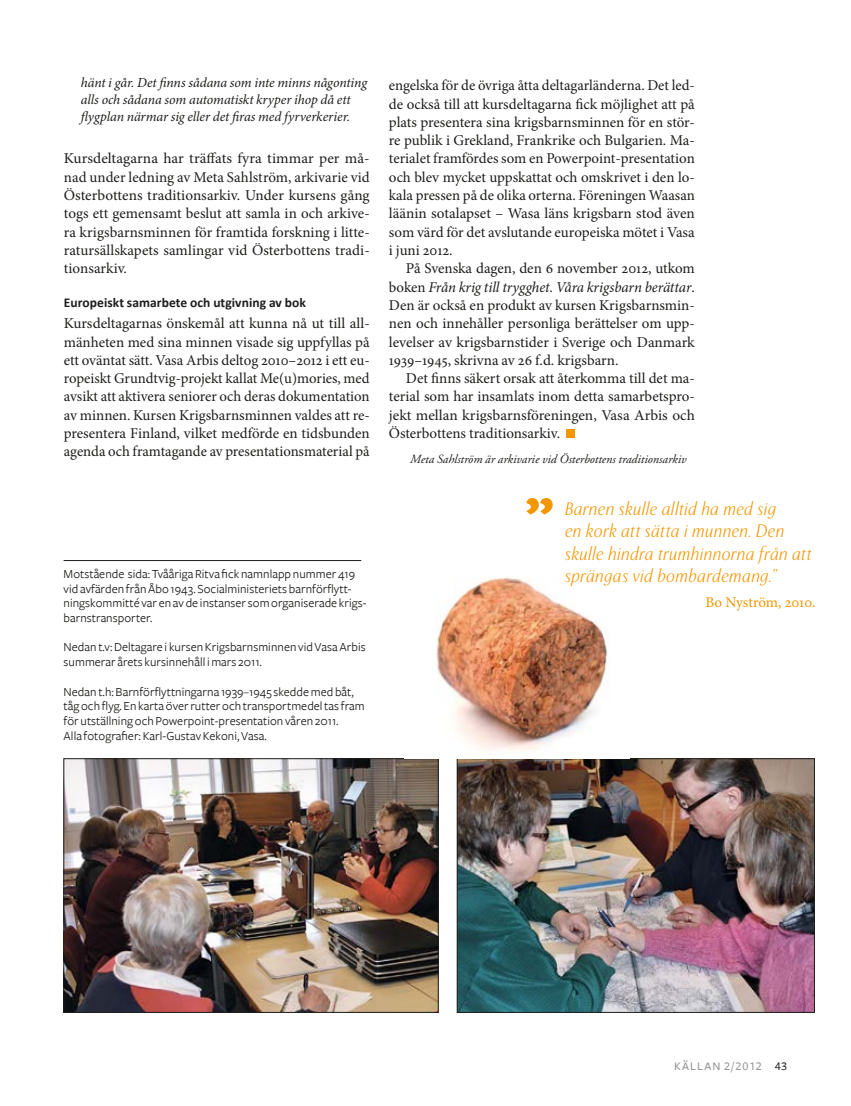
<style>
.page{position:relative;width:851px;height:1106px;background:#fff}
.page>*{position:absolute;margin:0;border:0;box-sizing:border-box;transform-origin:0 0}
.t1{font:italic 300 18px/22.5px "Exemplar Pro";color:#f49600}
.t2{font:15px/18.3px "Minion Pro";color:#1d1d1b;text-align:justify}
.t3{font:15px "Minion Pro";letter-spacing:-.005em;color:#f49600}
.t4{font:italic 13.8px/17.2px "Minion Pro";letter-spacing:-.005em;color:#1d1d1b}
.t5{font:700 13.5px "Calibri";letter-spacing:.005em;color:#1d1d1b}
.t6{font:12.75px/14.7px "Freight Sans";letter-spacing:.005em;color:#1d1d1b}
.t7{font:italic 12.45px "Adobe Garamond Pro";color:#1d1d1b}
.t8{font:500 12px "Freight Sans";letter-spacing:.095em;color:#929292}
.s1{font-style:italic}
.s2{font-family:"Freight Sans Medium SC";font-weight:400}
.s3{font-family:"Freight Sans Medium SC";font-weight:400;color:#1d1d1b}
</style>
<div class="page">
<img style="left:66px;top:760px;width:370px;height:250px">
<div style="left:64px;top:758px;width:374px;height:254px;border:1px solid #1d1d1b"></div>
<img style="left:459px;top:760px;width:353px;height:250px">
<div style="left:457px;top:758px;width:357px;height:254px;border:1px solid #1d1d1b"></div>
<img style="left:436px;top:577px;width:173px;height:175px">
<div style="left:566px;top:429px;width:8px;height:9px;background:#f49600"></div>
<hr style="left:64px;top:560px;width:297px;height:1px;background:#1d1d1b">
<svg style="left:526px;top:498px;width:26px;height:16px"></svg>
<p class="t4" style="left:81px;top:74px;width:288px">hänt i går. Det finns sådana som inte minns någonting alls och sådana som automatiskt kryper ihop då ett flygplan närmar sig eller det firas med fyrverkerier.</p>
<p class="t2" style="left:64px;top:150px;width:307px">Kursdeltagarna har träffats fyra timmar per må&shy;nad under ledning av Meta Sahlström, arkivarie vid Österbottens traditionsarkiv. Under kursens gång togs ett gemensamt beslut att samla in och arkive&shy;ra krigsbarnsminnen för framtida forskning i litte&shy;ratursällskapets samlingar vid Österbottens tradi&shy;tionsarkiv.</p>
<p class="t5" style="left:64px;top:294px;width:244px">Europeiskt samarbete och utgivning av bok</p>
<p class="t2" style="left:64px;top:314px;width:307px">Kursdeltagarnas önskemål att kunna nå ut till all&shy;mänheten med sina minnen visade sig uppfyllas på ett oväntat sätt. Vasa Arbis deltog 2010–2012 i ett eu&shy;ropeiskt Grundtvig-projekt kallat Me(u)mories, med avsikt att aktivera seniorer och deras dokumentation av minnen. Kursen Krigsbarnsminnen valdes att re&shy;presentera Finland, vilket medförde en tidsbunden agenda och framtagande av presentationsmaterial på</p>
<p class="t6" style="left:64px;top:566px;width:304px">Motstående sida: Tvååriga Ritva fick namnlapp nummer 419 vid avfärden från Åbo 1943. Socialministeriets barnförflytt&shy;ningskommitté var en av de instanser som organiserade krigs&shy;barnstransporter.</p>
<p class="t6" style="left:64px;top:640px;width:303px">Nedan t.v: Deltagare i kursen Krigsbarnsminnen vid Vasa Arbis summerar årets kursinnehåll i mars 2011.</p>
<p class="t6" style="left:64px;top:684px;width:302px">Nedan t.h: Barnförflyttningarna 1939–1945 skedde med båt, tåg och flyg. En karta över rutter och transportmedel tas fram för utställning och Powerpoint-presentation våren 2011.<br>Alla fotografier: Karl-Gustav Kekoni, Vasa.</p>
<p class="t2" style="left:389px;top:76px;width:307px">engelska för de övriga åtta deltagarländerna. Det led&shy;de också till att kursdeltagarna fick möjlighet att på plats presentera sina krigsbarnsminnen för en stör&shy;re publik i Grekland, Frankrike och Bulgarien. Ma&shy;terialet framfördes som en Powerpoint-presentation och blev mycket uppskattat och omskrivet i den lo&shy;kala pressen på de olika orterna. Föreningen Waasan läänin sotalapset – Wasa läns krigsbarn stod även som värd för det avslutande europeiska mötet i Vasa i juni 2012.</p>
<p class="t2" style="left:389px;top:259px;width:307px;text-indent:17px">På Svenska dagen, den 6 november 2012, utkom boken <span class="s1">Från krig till trygghet. Våra krigsbarn berättar</span>.<br>Den är också en produkt av kursen Krigsbarnsmin&shy;nen och innehåller personliga berättelser om upp&shy;levelser av krigsbarnstider i Sverige och Danmark 1939–1945, skrivna av 26 f.d. krigsbarn.</p>
<p class="t2" style="left:389px;top:369px;width:307px;text-indent:17px">Det finns säkert orsak att återkomma till det ma&shy;terial som har insamlats inom detta samarbetspro&shy;jekt mellan krigsbarnsföreningen, Vasa Arbis och Österbottens traditionsarkiv.</p>
<p class="t7" style="left:410px;top:451px;width:278px">Meta Sahlström är arkivarie vid Österbottens traditionsarkiv</p>
<p class="t1" style="left:564px;top:497px;width:248px">Barnen skulle alltid ha med sig<br>en kork att sätta i munnen. Den skulle hindra trumhinnorna från att sprängas vid bombardemang.”</p>
<p class="t3" style="left:705px;top:592px;width:112px">Bo Nyström, 2010.</p>
<p class="t8" style="left:674px;top:1060px;width:114px">Källan <span class="s2">2/2012</span> <span class="s3">43</span></p>
</div>
